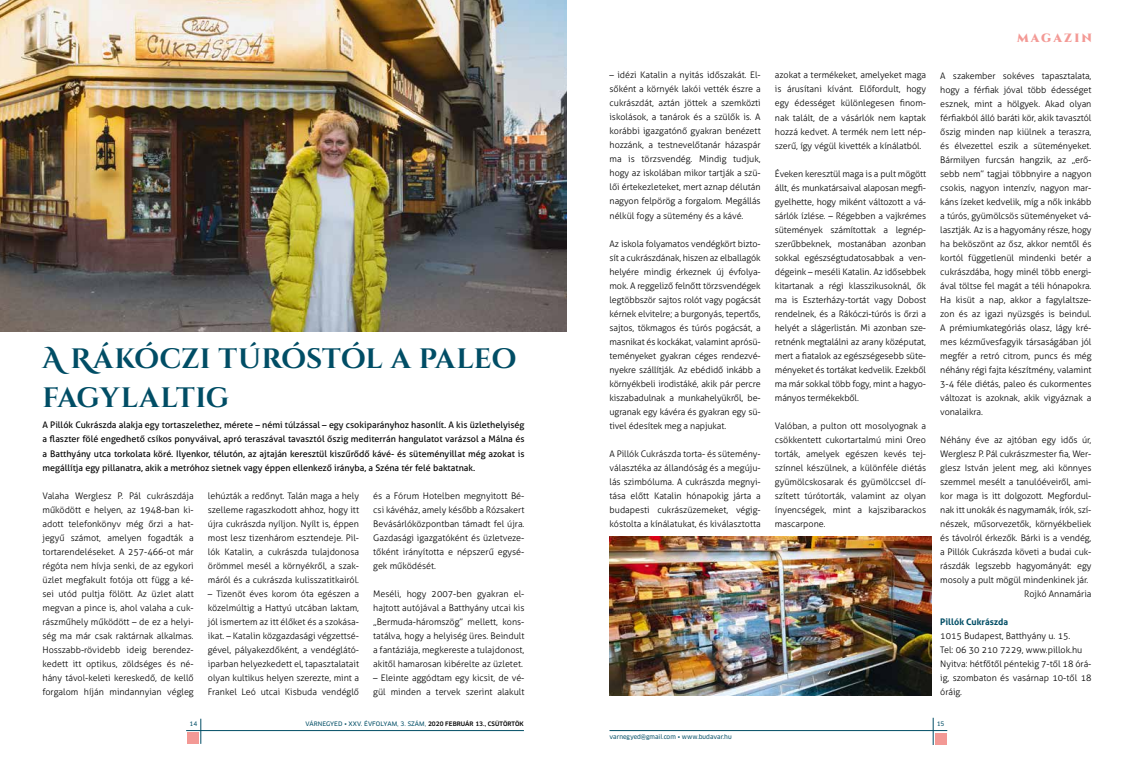
<style>
.page{position:relative;width:1134px;height:766px;background:#fff}
.page>*{position:absolute;margin:0;border:0;box-sizing:border-box;transform-origin:0 0}
.t1{font:700 28px/39px "Cinzel Decorative";letter-spacing:.005em;color:#004d65}
.t2{font:900 12px "Cinzel Decorative";letter-spacing:.18em;color:#f39995}
.t3{font:300 9px/14px "Aller";letter-spacing:-.005em;color:#000;text-align:justify}
.t4{font:9px/14px "Aller";color:#000;text-align:justify}
.t5{font:700 9px "Aller";color:#004d65}
.t6{font:6px "Clan Pro News";color:#004d65}
.s1{font-family:"Clan Pro";font-weight:500;color:#000}
</style>
<div class="page">
<svg style="left:201px;top:718px;width:1px;height:25px"></svg>
<hr style="left:186px;top:730px;width:338px;height:1px;background:#004d65">
<div style="left:188px;top:732px;width:11px;height:11px;background:#f39995"></div>
<svg style="left:933px;top:717px;width:1px;height:27px"></svg>
<hr style="left:609px;top:730px;width:338px;height:1px;background:#004d65">
<div style="left:936px;top:733px;width:11px;height:11px;background:#f39995"></div>
<img style="left:0;top:0;width:567px;height:332px">
<img style="left:609px;top:536px;width:322px;height:158px">
<h1 class="t1" style="left:43px;top:339px;width:475px">A Rákóczi túróstól a paleo fagylaltig</h1>
<p class="t4" style="left:43px;top:418px;width:483px">A Pillók Cukrászda alakja egy tortaszelethez, mérete – némi túlzással – egy csokiparányhoz hasonlít. A kis üzlethelyiség a flaszter fölé engedhető csíkos ponyváival, apró teraszával tavasztól őszig mediterrán hangulatot varázsol a Málna és a Batthyány utca torkolata köré. Ilyenkor, télutón, az ajtaján keresztül kiszűrődő kávé- és süteményillat még azokat is megállítja egy pillanatra, akik a metróhoz sietnek vagy éppen ellenkező irányba, a Széna tér felé baktatnak.</p>
<p class="t3" style="left:43px;top:488px;width:153px">Valaha Werglesz P. Pál cukrászdája működött e helyen, az 1948-ban ki&shy;adott telefonkönyv még őrzi a hat&shy;jegyű számot, amelyen fogadták a tortarendeléseket. A 257-466-ot már régóta nem hívja senki, de az egykori üzlet megfakult fotója ott függ a ké&shy;sei utód pultja fölött. Az üzlet alatt megvan a pince is, ahol valaha a cuk&shy;rászműhely működött – de ez a helyi&shy;ség ma már csak raktárnak alkalmas.<br>Hosszabb-rövidebb ideig berendez&shy;kedett itt optikus, zöldséges és né&shy;hány távol-keleti kereskedő, de kellő forgalom híján mindannyian végleg</p>
<p class="t3" style="left:208px;top:488px;width:153px">lehúzták a redőnyt. Talán maga a hely szelleme ragaszkodott ahhoz, hogy itt újra cukrászda nyíljon. Nyílt is, éppen most lesz tizenhárom esztendeje. Pil&shy;lók Katalin, a cukrászda tulajdonosa örömmel mesél a környékről, a szak&shy;máról és a cukrászda kulisszatitkairól.</p>
<p class="t3" style="left:373px;top:488px;width:153px">és a Fórum Hotelben megnyitott Bé&shy;csi kávéház, amely később a Rózsakert Bevásárlóközpontban támadt fel újra.<br>Gazdasági igazgatóként és üzletveze&shy;tőként irányította e népszerű egysé&shy;gek működését.</p>
<p class="t3" style="left:373px;top:586px;width:153px">Meséli, hogy 2007-ben gyakran el&shy;hajtott autójával a Batthyány utcai kis „Bermuda-háromszög” mellett, kons&shy;tatálva, hogy a helyiség üres. Beindult a fantáziája, megkereste a tulajdonost, akitől hamarosan kibérelte az üzletet.</p>
<p class="t3" style="left:373px;top:670px;width:153px">– Eleinte aggódtam egy kicsit, de vé&shy;gül minden a tervek szerint alakult</p>
<p class="t3" style="left:208px;top:586px;width:153px">– Tizenöt éves korom óta egészen a közelmúltig a Hattyú utcában laktam, jól ismertem az itt élőket és a szokása&shy;ikat. – Katalin közgazdasági végzettsé&shy;gével, pályakezdőként, a vendéglátó&shy;iparban helyezkedett el, tapasztalatait olyan kultikus helyen szerezte, mint a Frankel Leó utcai Kisbuda vendéglő</p>
<p class="t6" style="left:190px;top:720px;width:9px">14</p>
<p class="t6" style="left:305px;top:720px;width:220px">VÁRNEGYED • XXV. ÉVFOLYAM, 3. SZÁM, <span class="s1">2020 FEBRUÁR 13., CSÜTÖRTÖK</span></p>
<p class="t3" style="left:609px;top:68px;width:153px">– idézi Katalin a nyitás időszakát. El&shy;sőként a környék lakói vették észre a cukrászdát, aztán jöttek a szemközti iskolások, a tanárok és a szülők is. A korábbi igazgatónő gyakran benézett hozzánk, a testnevelőtanár házaspár ma is törzsvendég. Mindig tudjuk, hogy az iskolában mikor tartják a szü&shy;lői értekezleteket, mert aznap délután nagyon felpörög a forgalom. Megállás nélkül fogy a sütemény és a kávé.</p>
<p class="t3" style="left:609px;top:236px;width:153px">Az iskola folyamatos vendégkört bizto&shy;sít a cukrászdának, hiszen az elballagók helyére mindig érkeznek új évfolya&shy;mok. A reggeliző felnőtt törzsvendégek legtöbbször sajtos rolót vagy pogácsát kérnek elvitelre; a burgonyás, tepertős, sajtos, tökmagos és túrós pogácsát, a masnikat és kockákat, valamint aprósü&shy;teményeket gyakran céges rendezvé&shy;nyekre szállítják. Az ebédidő inkább a környékbeli irodistáké, akik pár percre kiszabadulnak a munkahelyükről, be&shy;ugranak egy kávéra és gyakran egy sü&shy;tivel édesítek meg a napjukat.</p>
<p class="t3" style="left:609px;top:446px;width:153px">A Pillók Cukrászda torta- és sütemény&shy;választéka az állandóság és a megúju&shy;lás szimbóluma. A cukrászda megnyi&shy;tása előtt Katalin hónapokig járta a budapesti cukrászüzemeket, végig&shy;kóstolta a kínálatukat, és kiválasztotta</p>
<p class="t6" style="left:609px;top:733px;width:124px">varnegyed@gmail.com • www.budavar.hu</p>
<h2 class="t2" style="left:1017px;top:30px;width:77px">magazin</h2>
<p class="t3" style="left:775px;top:68px;width:153px">azokat a termékeket, amelyeket maga is árusítani kívánt. Előfordult, hogy egy édességet különlegesen finom&shy;nak talált, de a vásárlók nem kaptak hozzá kedvet. A termék nem lett nép&shy;szerű, így végül kivették a kínálatból.</p>
<p class="t3" style="left:775px;top:166px;width:153px">Éveken keresztül maga is a pult mögött állt, és munkatársaival alaposan megfi&shy;gyelhette, hogy miként változott a vá&shy;sárlók ízlése. – Régebben a vajkrémes sütemények számítottak a legnép&shy;szerűbbeknek, mostanában azonban sokkal egészségtudatosabbak a ven&shy;dégeink – meséli Katalin. Az idősebbek kitartanak a régi klasszikusoknál, ők ma is Eszterházy-tortát vagy Dobost rendelnek, és a Rákóczi-túrós is őrzi a helyét a slágerlistán. Mi azonban sze&shy;retnénk megtalálni az arany középutat, mert a fiatalok az egészségesebb süte&shy;ményeket és tortákat kedvelik. Ezekből ma már sokkal több fogy, mint a hagyo&shy;mányos termékekből.</p>
<p class="t3" style="left:775px;top:418px;width:153px">Valóban, a pulton ott mosolyognak a csökkentett cukortartalmú mini Oreo torták, amelyek egészen kevés tej&shy;színnel készülnek, a különféle diétás gyümölcskosarak és gyümölccsel dí&shy;szített túrótorták, valamint az olyan ínyencségek, mint a kajszibarackos mascarpone.</p>
<p class="t3" style="left:940px;top:68px;width:153px">A szakember sokéves tapasztalata, hogy a férfiak jóval több édességet esznek, mint a hölgyek. Akad olyan férfiakból álló baráti kör, akik tavasztól őszig minden nap kiülnek a teraszra, és élvezettel eszik a süteményeket.<br>Bármilyen furcsán hangzik, az „erő&shy;sebb nem” tagjai többnyire a nagyon csokis, nagyon intenzív, nagyon mar&shy;káns ízeket kedvelik, míg a nők inkább a túrós, gyümölcsös süteményeket vá&shy;lasztják. Az is a hagyomány része, hogy ha beköszönt az ősz, akkor nemtől és kortól függetlenül mindenki betér a cukrászdába, hogy minél több energi&shy;ával töltse fel magát a téli hónapokra.<br>Ha kisüt a nap, akkor a fagylaltsze&shy;zon és az igazi nyüzsgés is beindul.<br>A prémiumkategóriás olasz, lágy kré&shy;mes kézművesfagyik társaságában jól megfér a retró citrom, puncs és még néhány régi fajta készítmény, valamint 3-4 féle diétás, paleo és cukormentes változat is azoknak, akik vigyáznak a vonalaikra.</p>
<p class="t3" style="left:940px;top:432px;width:153px">Néhány éve az ajtóban egy idős úr,</p>
<p class="t3" style="left:940px;top:446px;width:153px">Werglesz P. Pál cukrászmester fia, Wer-</p>
<p class="t3" style="left:940px;top:460px;width:153px">glesz István jelent meg, aki könnyes</p>
<p class="t3" style="left:940px;top:474px;width:153px">szemmel mesélt a tanulóéveiről, ami-</p>
<p class="t3" style="left:940px;top:488px;width:153px">kor maga is itt dolgozott. Megfordul-</p>
<p class="t3" style="left:940px;top:502px;width:153px">nak itt unokák és nagymamák, írók, szí-</p>
<p class="t3" style="left:940px;top:516px;width:153px">nészek, műsorvezetők, környékbeliek</p>
<p class="t3" style="left:940px;top:530px;width:153px">és távolról érkezők. Bárki is a vendég,</p>
<p class="t3" style="left:940px;top:544px;width:153px">a Pillók Cukrászda követi a budai cuk-</p>
<p class="t3" style="left:940px;top:558px;width:153px">rászdák legszebb hagyományát: egy</p>
<p class="t3" style="left:940px;top:572px;width:150px">mosoly a pult mögül mindenkinek jár.</p>
<p class="t3" style="left:1024px;top:586px;width:69px">Rojkó Annamária</p>
<p class="t5" style="left:940px;top:616px;width:69px">Pillók Cukrászda</p>
<p class="t3" style="left:940px;top:628px;width:153px;text-align:left">1015 Budapest, Batthyány u. 15.<br>Tel: 06 30 210 7229, www.pillok.hu<br>Nyitva: hétfőtől péntekig 7-től 18 órá&shy;ig, szombaton és vasárnap 10-től 18 óráig.</p>
<p class="t6" style="left:937px;top:720px;width:9px">15</p>
</div>
